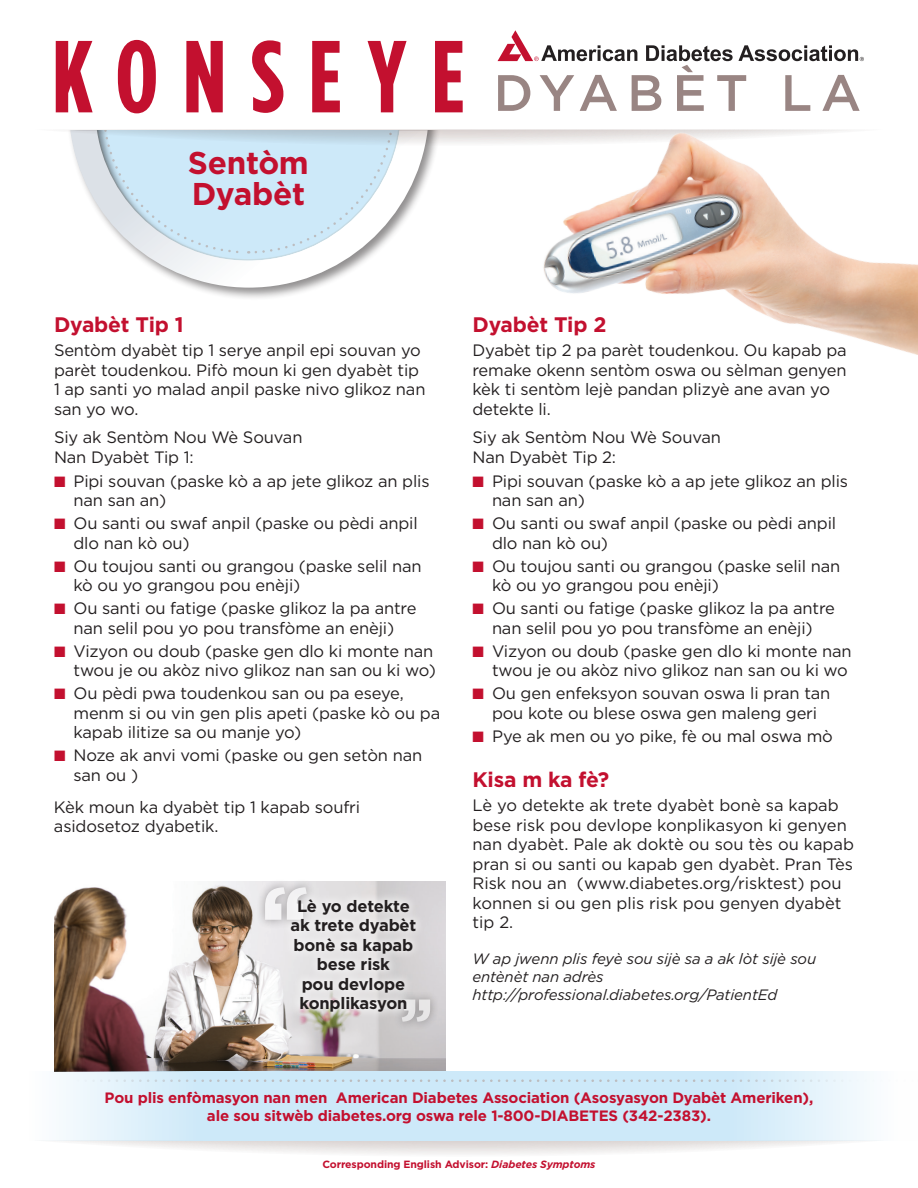
<style>
.page{position:relative;width:918px;height:1188px;background:#fff}
.page>*{position:absolute;margin:0;border:0;box-sizing:border-box;transform-origin:0 0}
.t1{font:700 31.5px/31.5px "Gotham";letter-spacing:-.01em;color:#c3102f}
.t2{font:700 21px "Gotham";letter-spacing:-.01em;color:#c3102f}
.t3{font:16.5px/19.5px "Gotham";letter-spacing:-.01em;color:#231f20}
.t4{font:700 16.5px/19.5px "Gotham";letter-spacing:-.01em;color:#231f20;text-align:center}
.t5{font:700 15px/18px "Gotham";letter-spacing:-.01em;color:#c3102f;text-align:center}
.t6{font:italic 15px/18px "Gotham";letter-spacing:-.01em;color:#231f20}
.t7{font:700 10.5px "Gotham";letter-spacing:-.01em;color:#c3102f}
.s1{color:#c3102f}
.s2{font-style:italic}
</style>
<div class="page">
<svg style="left:70px;top:1141px;width:778px;height:14px"></svg>
<svg style="left:56px;top:41px;width:37px;height:71px"></svg>
<svg style="left:118px;top:40px;width:38px;height:73px"></svg>
<svg style="left:186px;top:41px;width:37px;height:71px"></svg>
<svg style="left:252px;top:40px;width:31px;height:73px"></svg>
<svg style="left:312px;top:41px;width:28px;height:71px"></svg>
<svg style="left:368px;top:41px;width:39px;height:71px"></svg>
<svg style="left:435px;top:41px;width:28px;height:71px"></svg>
<svg style="left:498px;top:30px;width:366px;height:81px"></svg>
<img style="left:54px;top:881px;width:392px;height:190px">
<svg style="left:46px;top:1071px;width:833px;height:70px;background:#d4ecf9"></svg>
<svg style="left:46px;top:1079px;width:833px;height:3px;background:#d1e5f0"></svg>
<div style="left:66px;top:130px;width:376px;height:171px;background:#231f20;opacity:.5"></div>
<svg style="left:70px;top:261px;width:358px;height:27px"></svg>
<svg style="left:66px;top:130px;width:446px;height:131px"></svg>
<div style="left:255px;top:878px;width:61px;height:51px;background:#231f20;opacity:.75"></div>
<svg style="left:265px;top:887px;width:42px;height:33px"></svg>
<div style="left:393px;top:990px;width:47px;height:41px;background:#231f20;opacity:.75"></div>
<svg style="left:402px;top:1000px;width:28px;height:22px"></svg>
<img style="left:512px;top:75px;width:406px;height:280px">
<div style="left:282px;top:890px;width:143px;height:131px;background:#fff;opacity:.75"></div>
<h1 class="t1" style="left:188px;top:147px;width:122px">Sentòm<br>Dyabèt</h1>
<p class="t2" style="left:54px;top:311px;width:131px">Dyabèt Tip 1</p>
<p class="t3" style="left:54px;top:340px;width:373px">Sentòm dyabèt tip 1 serye anpil epi souvan yo parèt toudenkou. Pifò moun ki gen dyabèt tip 1 ap santi yo malad anpil paske nivo glikoz nan san yo wo.</p>
<p class="t3" style="left:54px;top:427px;width:250px">Siy ak Sentòm Nou Wè Souvan<br>Nan Dyabèt Tip 1:</p>
<p class="t3" style="left:74px;top:471px;width:358px;text-indent:-20px"><span class="s1">■</span> Pipi souvan (paske kò a ap jete glikoz an plis nan san an)</p>
<p class="t3" style="left:74px;top:513px;width:346px;text-indent:-20px"><span class="s1">■</span> Ou santi ou swaf anpil (paske ou pèdi anpil dlo nan kò ou)</p>
<p class="t3" style="left:74px;top:556px;width:350px;text-indent:-20px"><span class="s1">■</span> Ou toujou santi ou grangou (paske selil nan kò ou yo grangou pou enèji)</p>
<p class="t3" style="left:54px;top:598px;width:364px;text-align:center"><span class="s1">■</span> Ou santi ou fatige (paske glikoz la pa antre nan selil pou yo pou transfòme an enèji)</p>
<p class="t3" style="left:54px;top:641px;width:383px;text-align:right"><span class="s1">■</span> Vizyon ou doub (paske gen dlo ki monte nan twou je ou akòz nivo glikoz nan san ou ki wo)</p>
<p class="t3" style="left:74px;top:683px;width:368px;text-indent:-20px"><span class="s1">■</span> Ou pèdi pwa toudenkou san ou pa eseye, menm si ou vin gen plis apeti (paske kò ou pa kapab ilitize sa ou manje yo)</p>
<p class="t3" style="left:74px;top:745px;width:350px;text-indent:-20px"><span class="s1">■</span> Noze ak anvi vomi (paske ou gen setòn nan san ou )</p>
<p class="t3" style="left:54px;top:797px;width:308px">Kèk moun ka dyabèt tip 1 kapab soufri asidosetoz dyabetik.</p>
<p class="t4" style="left:290px;top:896px;width:127px">Lè yo detekte ak trete dyabèt bonè sa kapab bese risk<br>pou devlope konplikasyon</p>
<p class="t2" style="left:472px;top:311px;width:135px">Dyabèt Tip 2</p>
<p class="t3" style="left:472px;top:340px;width:376px">Dyabèt tip 2 pa parèt toudenkou. Ou kapab pa remake okenn sentòm oswa ou sèlman genyen kèk ti sentòm lejè pandan plizyè ane avan yo detekte li.</p>
<p class="t3" style="left:472px;top:427px;width:250px">Siy ak Sentòm Nou Wè Souvan<br>Nan Dyabèt Tip 2:</p>
<p class="t3" style="left:492px;top:471px;width:358px;text-indent:-20px"><span class="s1">■</span> Pipi souvan (paske kò a ap jete glikoz an plis nan san an)</p>
<p class="t3" style="left:492px;top:513px;width:346px;text-indent:-20px"><span class="s1">■</span> Ou santi ou swaf anpil (paske ou pèdi anpil dlo nan kò ou)</p>
<p class="t3" style="left:492px;top:556px;width:350px;text-indent:-20px"><span class="s1">■</span> Ou toujou santi ou grangou (paske selil nan kò ou yo grangou pou enèji)</p>
<p class="t3" style="left:472px;top:598px;width:364px;text-align:center"><span class="s1">■</span> Ou santi ou fatige (paske glikoz la pa antre nan selil pou yo pou transfòme an enèji)</p>
<p class="t3" style="left:472px;top:641px;width:381px;text-align:right"><span class="s1">■</span> Vizyon ou doub (paske gen dlo ki monte nan twou je ou akòz nivo glikoz nan san ou ki wo</p>
<p class="t3" style="left:472px;top:683px;width:359px;text-align:center"><span class="s1">■</span> Ou gen enfeksyon souvan oswa li pran tan pou kote ou blese oswa gen maleng geri</p>
<p class="t3" style="left:472px;top:726px;width:362px"><span class="s1">■</span> Pye ak men ou yo pike, fè ou mal oswa mò</p>
<p class="t2" style="left:472px;top:766px;width:138px">Kisa m ka fè?</p>
<p class="t3" style="left:472px;top:795px;width:383px">Lè yo detekte ak trete dyabèt bonè sa kapab bese risk pou devlope konplikasyon ki genyen nan dyabèt. Pale ak doktè ou sou tès ou kapab pran si ou santi ou kapab gen dyabèt. Pran Tès Risk nou an (www.diabetes.org/risktest) pou konnen si ou gen plis risk pou genyen dyabèt tip 2.</p>
<p class="t6" style="left:472px;top:950px;width:345px">W ap jwenn plis feyè sou sijè sa a ak lòt sijè sou entènèt nan adrès http://professional.diabetes.org/PatientEd</p>
<p class="t5" style="left:105px;top:1089px;width:710px">Pou plis enfòmasyon nan men American Diabetes Association (Asosyasyon Dyabèt Ameriken), ale sou sitwèb diabetes.org oswa rele 1-800-DIABETES (342-2383).</p>
<p class="t7" style="left:322px;top:1157px;width:275px">Corresponding English Advisor: <span class="s2">Diabetes Symptoms</span></p>
</div>
